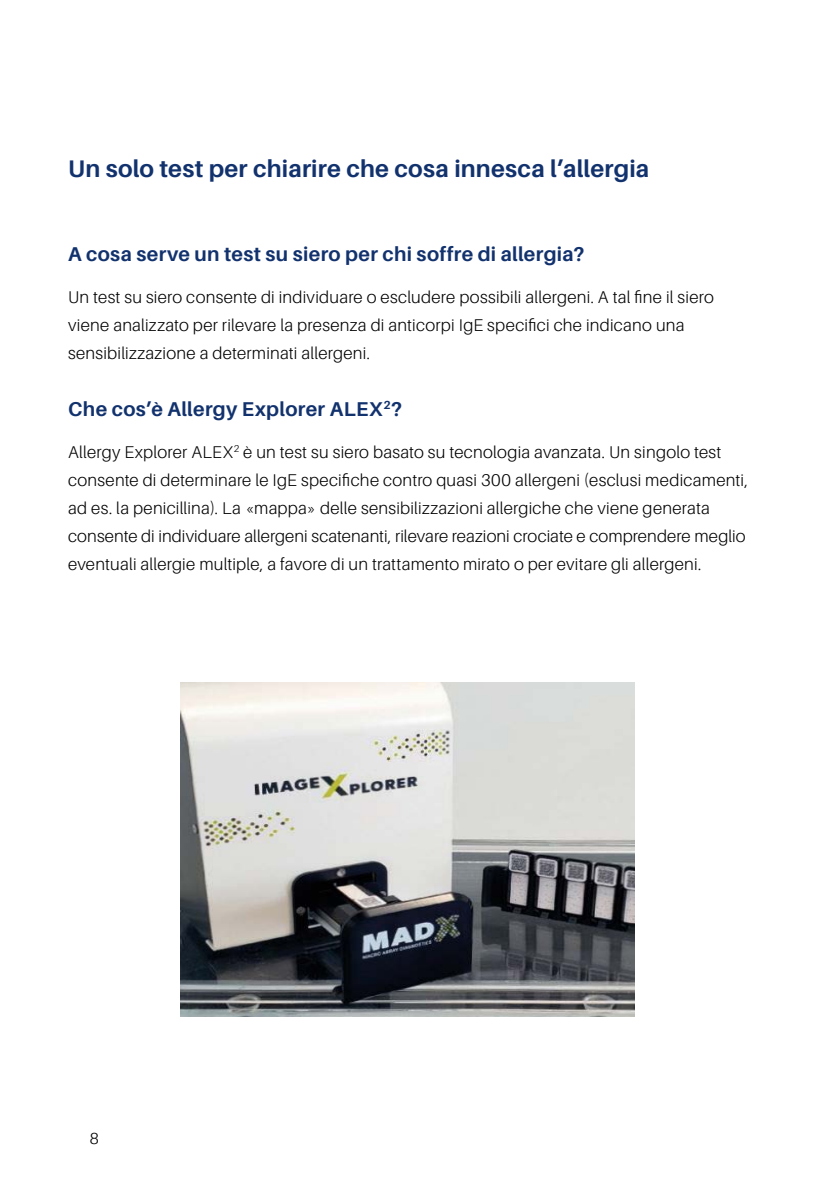
<style>
.page{position:relative;width:840px;height:1191px;background:#fff}
.page>*{position:absolute;margin:0;border:0;box-sizing:border-box;transform-origin:0 0}
.t1{font:700 24px "Aileron";letter-spacing:.01em;color:#12326e}
.t2{font:700 20px "Aileron";letter-spacing:.015em;color:#12326e}
.t3{font:300 17px/28px "Aileron";letter-spacing:.015em;color:#000}
.t4{font:300 16px "Aileron";color:#000}
</style>
<div class="page">
<img style="left:180px;top:682px;width:454px;height:334px">
<h1 class="t1" style="left:68px;top:156px;width:582px">Un solo test per chiarire che cosa innesca l’allergia</h1>
<p class="t2" style="left:68px;top:243px;width:517px">A cosa serve un test su siero per chi soffre di allergia?</p>
<p class="t3" style="left:68px;top:284px;width:646px">Un test su siero consente di individuare o escludere possibili allergeni. A tal fine il siero viene analizzato per rilevare la presenza di anticorpi IgE specifici che indicano una sensibilizzazione a determinati allergeni.</p>
<p class="t2" style="left:68px;top:397px;width:335px">Che cos’è Allergy Explorer ALEX<sup>2</sup>?</p>
<p class="t3" style="left:68px;top:438px;width:681px">Allergy Explorer ALEX<sup>2</sup> è un test su siero basato su tecnologia avanzata. Un singolo test consente di determinare le IgE specifiche contro quasi 300 allergeni (esclusi medicamenti, ad es. la penicillina). La «mappa» delle sensibilizzazioni allergiche che viene generata consente di individuare allergeni scatenanti, rilevare reazioni crociate e comprendere meglio eventuali allergie multiple, a favore di un trattamento mirato o per evitare gli allergeni.</p>
<p class="t4" style="left:90px;top:1129px;width:10px">8</p>
</div>
